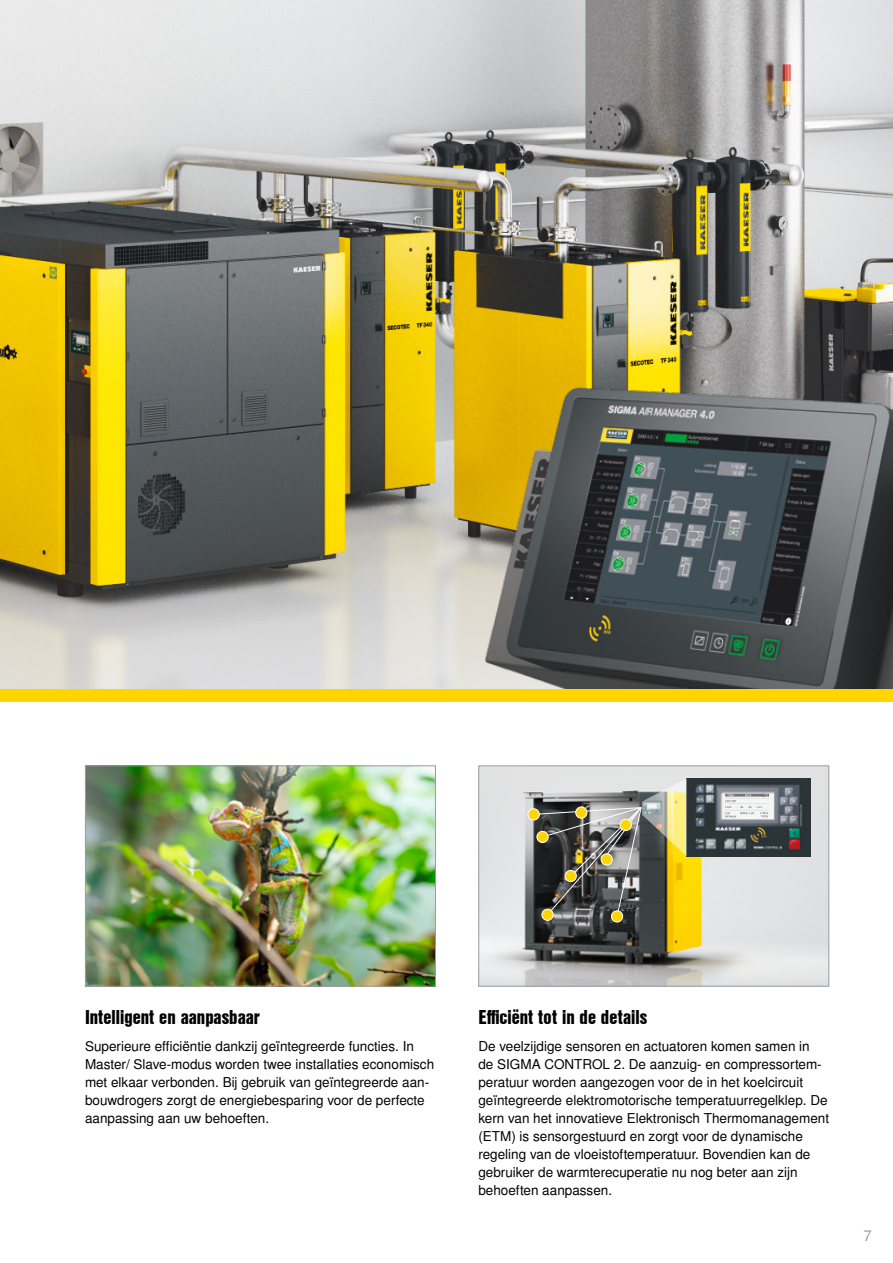
<style>
.page{position:relative;width:893px;height:1263px;background:#fff}
.page>*{position:absolute;margin:0;border:0;box-sizing:border-box;transform-origin:0 0}
.t1{font:19.5px "Nimbus San L Bla Con";color:#000}
.t2{font:15px "Nimbus San L";color:#9d9d9c}
.t3{font:13.5px/18px "Nimbus San L";color:#000}
</style>
<div class="page">
<img style="left:87px;top:767px;width:347px;height:217px">
<div style="left:85px;top:765px;width:351px;height:221px;border:1px solid #9d9d9c"></div>
<div style="left:0;top:689px;width:893px;height:13px;background:#ffd500"></div>
<img style="left:0;top:0;width:893px;height:689px">
<img style="left:480px;top:767px;width:347px;height:217px">
<div style="left:478px;top:765px;width:351px;height:221px;border:1px solid #9d9d9c"></div>
<img style="left:687px;top:778px;width:123px;height:78px">
<svg style="left:725px;top:794px;width:45px;height:24px"></svg>
<svg style="left:533px;top:778px;width:154px;height:139px;background:#7f7c69"></svg>
<div style="left:542px;top:909px;width:11px;height:11px;background:#ffd500;border-radius:50%"></div>
<div style="left:541px;top:909px;width:12px;height:12px;border:1px solid #fff;border-radius:50%"></div>
<div style="left:528px;top:809px;width:11px;height:11px;background:#ffd500;border-radius:50%"></div>
<div style="left:528px;top:808px;width:12px;height:12px;border:1px solid #fff;border-radius:50%"></div>
<div style="left:537px;top:831px;width:11px;height:11px;background:#ffd500;border-radius:50%"></div>
<div style="left:536px;top:831px;width:13px;height:12px;border:1px solid #fff;border-radius:50%"></div>
<div style="left:565px;top:870px;width:11px;height:12px;background:#ffd500;border-radius:50%"></div>
<div style="left:565px;top:870px;width:12px;height:12px;border:1px solid #fff;border-radius:50%"></div>
<div style="left:611px;top:911px;width:12px;height:11px;background:#ffd500;border-radius:50%"></div>
<div style="left:611px;top:910px;width:12px;height:12px;border:1px solid #fff;border-radius:50%"></div>
<div style="left:601px;top:854px;width:11px;height:11px;background:#ffd500;border-radius:50%"></div>
<div style="left:601px;top:853px;width:12px;height:12px;border:1px solid #fff;border-radius:50%"></div>
<div style="left:620px;top:819px;width:11px;height:11px;background:#ffd500;border-radius:50%"></div>
<div style="left:620px;top:819px;width:12px;height:12px;border:1px solid #fff;border-radius:50%"></div>
<div style="left:576px;top:807px;width:11px;height:11px;background:#ffd500;border-radius:50%"></div>
<div style="left:575px;top:806px;width:12px;height:13px;border:1px solid #fff;border-radius:50%"></div>
<img style="left:298px;top:213px;width:595px;height:476px">
<h1 class="t1" style="left:85px;top:1003px;width:177px">Intelligent en aanpasbaar</h1>
<p class="t3" style="left:85px;top:1038px;width:351px">Superieure efficiëntie dankzij geïntegreerde functies. In Master/ Slave-modus worden twee installaties economisch met elkaar verbonden. Bij gebruik van geïntegreerde aan&shy;bouwdrogers zorgt de energiebesparing voor de perfecte aanpassing aan uw behoeften.</p>
<h1 class="t1" style="left:478px;top:1003px;width:170px">Efficiënt tot in de details</h1>
<p class="t3" style="left:478px;top:1038px;width:352px">De veelzijdige sensoren en actuatoren komen samen in<br>de SIGMA CONTROL 2. De aanzuig- en compressortem&shy;peratuur worden aangezogen voor de in het koelcircuit geïntegreerde elektromotorische temperatuurregelklep. De kern van het innovatieve Elektronisch Thermomanagement (ETM) is sensorgestuurd en zorgt voor de dynamische regeling van de vloeistoftemperatuur. Bovendien kan de gebruiker de warmterecuperatie nu nog beter aan zijn behoeften aanpassen.</p>
<p class="t2" style="left:863px;top:1226px;width:10px">7</p>
</div>
